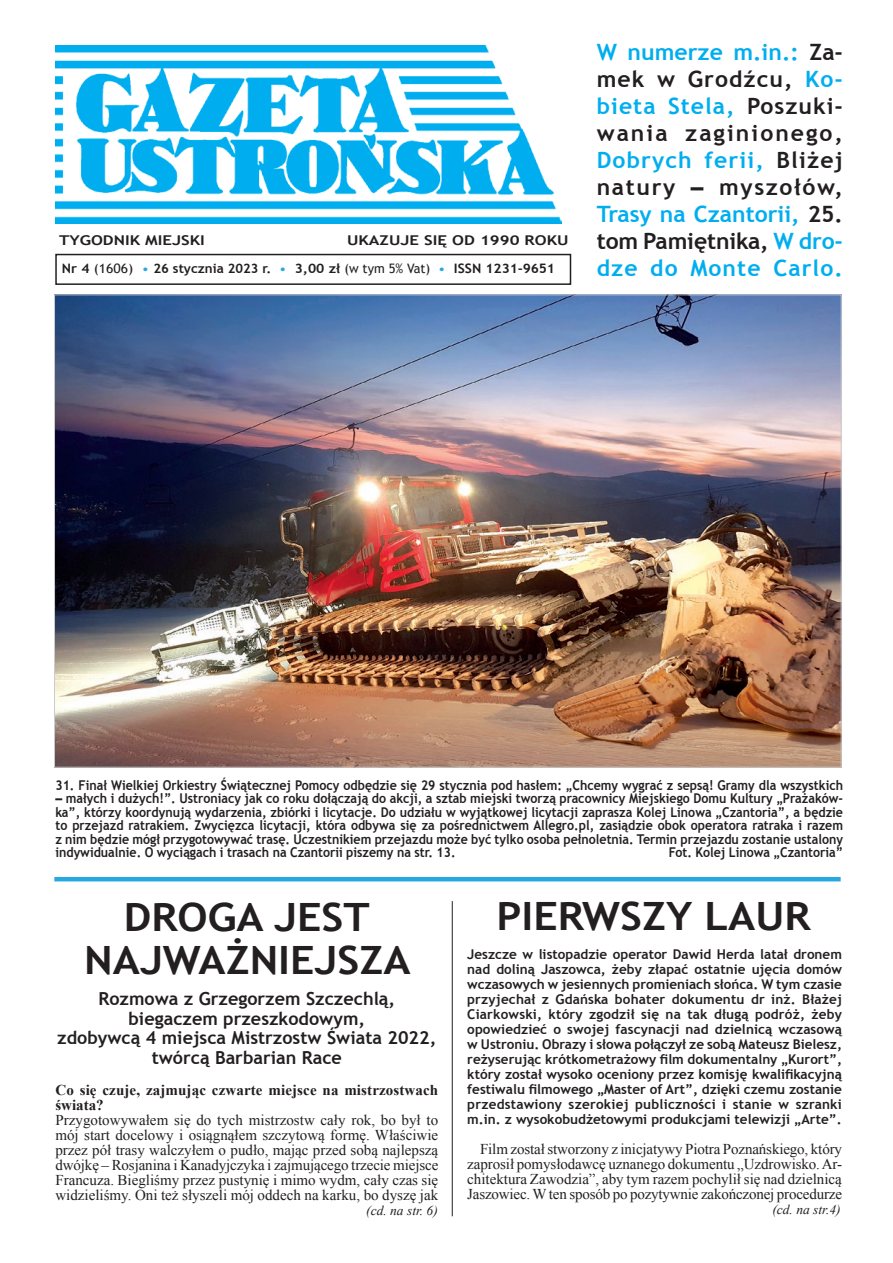
<style>
.page{position:relative;width:893px;height:1263px;background:#fff}
.page>*{position:absolute;margin:0;border:0;box-sizing:border-box;transform-origin:0 0}
.t1{font:700 39px/43.5px "Trebuchet MS";color:#231f20;text-align:center;scale:1.1 1}
.t2{font:700 22.5px/27px "Trebuchet MS";color:#231f20;text-align:justify}
.t3{font:700 22.5px "Trebuchet MS";letter-spacing:.045em;color:#00aeef}
.t4{font:700 18px/19.5px "Trebuchet MS";color:#231f20;text-align:center}
.t5{font:700 18px "Trebuchet MS";color:#231f20;scale:1.2 1}
.t6{font:15px/15px "Times New Roman";letter-spacing:-.005em;color:#231f20;text-align:justify}
.t7{font:700 15px/15px "Times New Roman";letter-spacing:.01em;color:#231f20}
.t8{font:700 13.5px/13.5px "Trebuchet MS";color:#231f20;text-align:justify;scale:.92 1}
.t9{font:700 13.5px/15px "Trebuchet MS";color:#231f20;text-align:justify}
.t10{font:700 13.5px "Trebuchet MS";color:#231f20;scale:1.25 1}
.t11{font:italic 13.5px "Times New Roman";color:#231f20}
.t12{font:700 13.05px "Trebuchet MS";color:#231f20;scale:1.07 1}
.s1{color:#00aeef}
.s2{font-family:"Arial"}
.s3{font-weight:400}
.s4{font-weight:400;color:#27a8e0}
</style>
<div class="page">
<img style="left:55px;top:46px;width:506px;height:177px">
<div style="left:55px;top:254px;width:516px;height:31px;border:2px solid #231f20"></div>
<hr style="left:452px;top:901px;width:1px;height:315px;background:#231f20">
<hr style="left:54px;top:877px;width:787px;height:4px;background:#27a8e0">
<img style="left:56px;top:296px;width:784px;height:470px">
<p class="t10" style="left:59px;top:231px;width:118px">TYGODNIK MIEJSKI</p>
<p class="t10" style="left:347px;top:231px;width:179px">UKAZUJE SIĘ OD 1990 ROKU</p>
<h2 class="t2" style="left:597px;top:39px;width:248px"><span class="s1">W numerze m.in.:</span> Za&shy;mek w Grodźcu, <span class="s1">Ko&shy;bieta Stela,</span> Poszuki&shy;wania zaginionego, <span class="s1">Dobrych ferii,</span> Bliżej natury <span class="s2">–</span> myszołów, <span class="s1">Trasy na Czantorii,</span> 25. tom Pamiętnika, <span class="s1">W dro-</span></h2>
<p class="t12" style="left:62px;top:261px;width:462px">Nr 4 <span class="s3">(1606)</span> <span class="s4">•</span> 26 stycznia 2023 r. <span class="s4">•</span> 3,00 zł <span class="s3">(w tym 5% Vat)</span> <span class="s4">•</span> ISSN 1231-9651</p>
<h2 class="t3" style="left:597px;top:254px;width:248px">dze do Monte Carlo.</h2>
<p class="t8" style="left:55px;top:778px;width:858px">31. Finał Wielkiej Orkiestry Świątecznej Pomocy odbędzie się 29 stycznia pod hasłem: „Chcemy wygrać z sepsą! Gramy dla wszystkich</p>
<p class="t8" style="left:55px;top:792px;width:858px"><span class="s2">–</span> małych i dużych!”. Ustroniacy jak co roku dołączają do akcji, a sztab miejski tworzą pracownicy Miejskiego Domu Kultury „Prażaków&shy;ka”, którzy koordynują wydarzenia, zbiórki i licytacje. Do udziału w wyjątkowej licytacji zaprasza Kolej Linowa „Czantoria”, a będzie to przejazd ratrakiem. Zwycięzca licytacji, która odbywa się za pośrednictwem Allegro.pl, zasiądzie obok operatora ratraka i razem z nim będzie mógł przygotowywać trasę. Uczestnikiem przejazdu może być tylko osoba pełnoletnia. Termin przejazdu zostanie ustalony indywidualnie. O wyciągach i trasach na Czantorii piszemy na str. 13.</p>
<p class="t8" style="left:669px;top:846px;width:191px">Fot. Kolej Linowa „Czantoria”</p>
<h1 class="t1" style="left:84px;top:895px;width:298px">DROGA JEST<br>NAJWAŻNIEJSZA</h1>
<h3 class="t4" style="left:57px;top:989px;width:380px">Rozmowa z Grzegorzem Szczechlą, biegaczem przeszkodowym,<br>zdobywcą 4 miejsca Mistrzostw Świata 2022, twórcą Barbarian Race</h3>
<p class="t7" style="left:55px;top:1082px;width:384px">Co się czuje, zajmując czwarte miejsce na mistrzostwach świata?</p>
<p class="t6" style="left:55px;top:1112px;width:384px">Przygotowywałem się do tych mistrzostw cały rok, bo był to mój start docelowy i osiągnąłem szczytową formę. Właściwie przez pół trasy walczyłem o pudło, mając przed sobą najlepszą dwójkę – Rosjanina i Kanadyjczyka i zajmującego trzecie miejsce Francuza. Biegliśmy przez pustynię i mimo wydm, cały czas się widzieliśmy. Oni też słyszeli mój oddech na karku, bo dyszę jak</p>
<p class="t11" style="left:366px;top:1201px;width:73px">(cd. na str. 6)</p>
<h1 class="t1" style="left:496px;top:894px;width:287px">PIERWSZY LAUR</h1>
<p class="t9" style="left:467px;top:947px;width:376px">Jeszcze w listopadzie operator Dawid Herda latał dronem nad doliną Jaszowca, żeby złapać ostatnie ujęcia domów wczasowych w jesiennych promieniach słońca. W tym czasie przyjechał z Gdańska bohater dokumentu dr inż. Błażej Ciarkowski, który zgodził się na tak długą podróż, żeby opowiedzieć o swojej fascynacji nad dzielnicą wczasową w Ustroniu. Obrazy i słowa połączył ze sobą Mateusz Bielesz, reżyserując krótkometrażowy film dokumentalny „Kurort”, który został wysoko oceniony przez komisję kwalifikacyjną festiwalu filmowego „Master of Art”, dzięki czemu zostanie przedstawiony szerokiej publiczności i stanie w szranki m.in. z wysokobudżetowymi produkcjami telewizji „Arte”.</p>
<p class="t6" style="left:467px;top:1141px;width:376px;text-indent:13px">Film został stworzony z inicjatywy Piotra Poznańskiego, który zaprosił pomysłodawcę uznanego dokumentu „Uzdrowisko. Ar&shy;chitektura Zawodzia”, aby tym razem pochylił się nad dzielnicą Jaszowiec. W ten sposób po pozytywnie zakończonej procedurze</p>
<p class="t11" style="left:772px;top:1200px;width:70px">(cd. na str.4)</p>
<h3 class="t5" style="left:829px;top:1204px;width:12px">1</h3>
</div>
